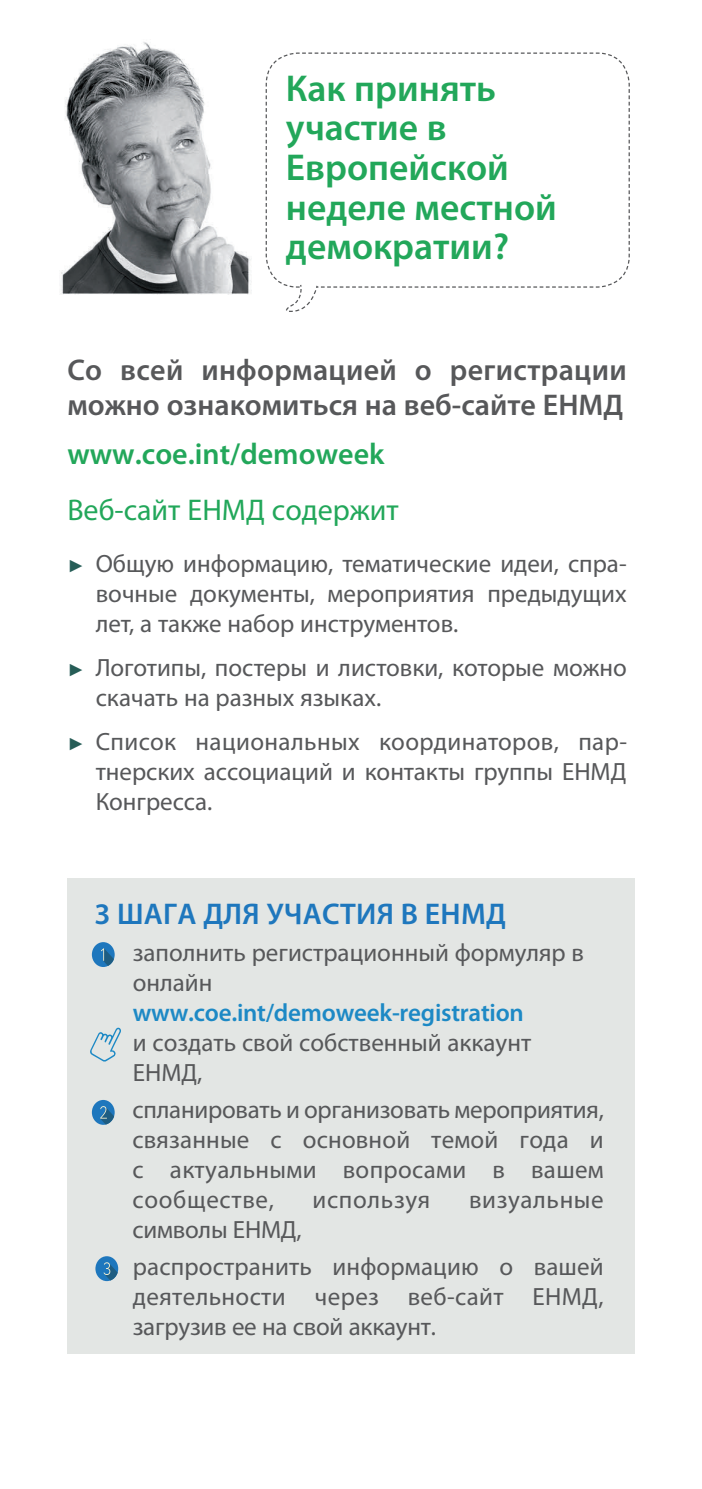
<style>
.page{position:relative;width:702px;height:1489px;background:#fff}
.page>*{position:absolute;margin:0;border:0;box-sizing:border-box;transform-origin:0 0}
.t1{font:600 37.5px/39.8px "Myriad Pro";color:#22a75a}
.t2{font:600 30px/35px "Myriad Pro";color:#57585a}
.t3{font:600 30px "Myriad Pro";color:#22a75a}
.t4{font:30px "Myriad Pro";color:#22a75a}
.t5{font:600 30px "Myriad Pro";letter-spacing:.01em;color:#1e77bd}
.t6{font:25px/30px "Myriad Pro";color:#57585a}
.t7{font:600 25px "Myriad Pro";letter-spacing:-.01em;color:#1d89c5}
.t8{font:25px "Myriad Pro";letter-spacing:.025em;color:#57585a}
.s1{font-family:"Arial";font-size:17.5px;color:#265d57}
</style>
<div class="page">
<img style="left:60px;top:42px;width:192px;height:253px">
<svg style="left:265px;top:52px;width:365px;height:236px"></svg>
<svg style="left:265px;top:258px;width:329px;height:54px"></svg>
<div style="left:67px;top:878px;width:567px;height:476px;background:#e3e6e4"></div>
<svg style="left:90px;top:1027px;width:31px;height:34px"></svg>
<div style="left:92px;top:942px;width:23px;height:24px;background:#1e77bd;border-radius:50%"></div>
<svg style="left:101px;top:948px;width:13px;height:17px"></svg>
<div style="left:92px;top:1099px;width:23px;height:25px;background:#1e77bd;border-radius:50%"></div>
<svg style="left:100px;top:1106px;width:14px;height:18px"></svg>
<div style="left:95px;top:1256px;width:23px;height:24px;background:#1e77bd;border-radius:50%"></div>
<svg style="left:104px;top:1262px;width:14px;height:18px"></svg>
<h1 class="t1" style="left:286px;top:67px;width:272px">Как принять участие в<br>Европейской неделе местной демократии?</h1>
<p class="t2" style="left:67px;top:351px;width:560px">Со всей информацией о регистрации можно ознакомиться на веб-сайте ЕНМД</p>
<p class="t3" style="left:67px;top:435px;width:318px">www.coe.int/demoweek</p>
<p class="t4" style="left:67px;top:492px;width:333px">Веб-сайт ЕНМД содержит</p>
<p class="t6" style="left:96px;top:548px;width:532px;text-align:justify;text-indent:-28px"><span class="s1">►</span> Общую информацию, тематические идеи, спра&shy;вочные документы, мероприятия предыдущих лет, а также набор инструментов.</p>
<p class="t6" style="left:96px;top:652px;width:532px;text-indent:-28px"><span class="s1">►</span> Логотипы, постеры и листовки, которые можно скачать на разных языках.</p>
<p class="t6" style="left:96px;top:726px;width:532px;text-align:justify;text-indent:-28px"><span class="s1">►</span> Список национальных координаторов, пар&shy;тнерских ассоциаций и контакты группы ЕНМД Конгресса.</p>
<p class="t5" style="left:94px;top:894px;width:413px">3 ШАГА ДЛЯ УЧАСТИЯ В ЕНМД</p>
<p class="t6" style="left:133px;top:937px;width:453px">заполнить регистрационный формуляр в онлайн</p>
<p class="t7" style="left:133px;top:996px;width:392px">www.coe.int/demoweek-registration</p>
<p class="t6" style="left:133px;top:1027px;width:400px">и создать свой собственный аккаунт<br>ЕНМД,</p>
<p class="t6" style="left:132px;top:1094px;width:473px;text-align:justify">спланировать и организовать мероприятия, связанные с основной темой года и с актуальными вопросами в вашем сообществе,</p>
<p class="t8" style="left:312px;top:1184px;width:119px">используя</p>
<p class="t8" style="left:469px;top:1184px;width:136px">визуальные</p>
<p class="t6" style="left:132px;top:1210px;width:472px;line-height:37px">символы ЕНМД,<br>распространить информацию о вашей</p>
<p class="t6" style="left:133px;top:1281px;width:472px">деятельности через веб-сайт ЕНМД, загрузив ее на свой аккаунт.</p>
</div>
